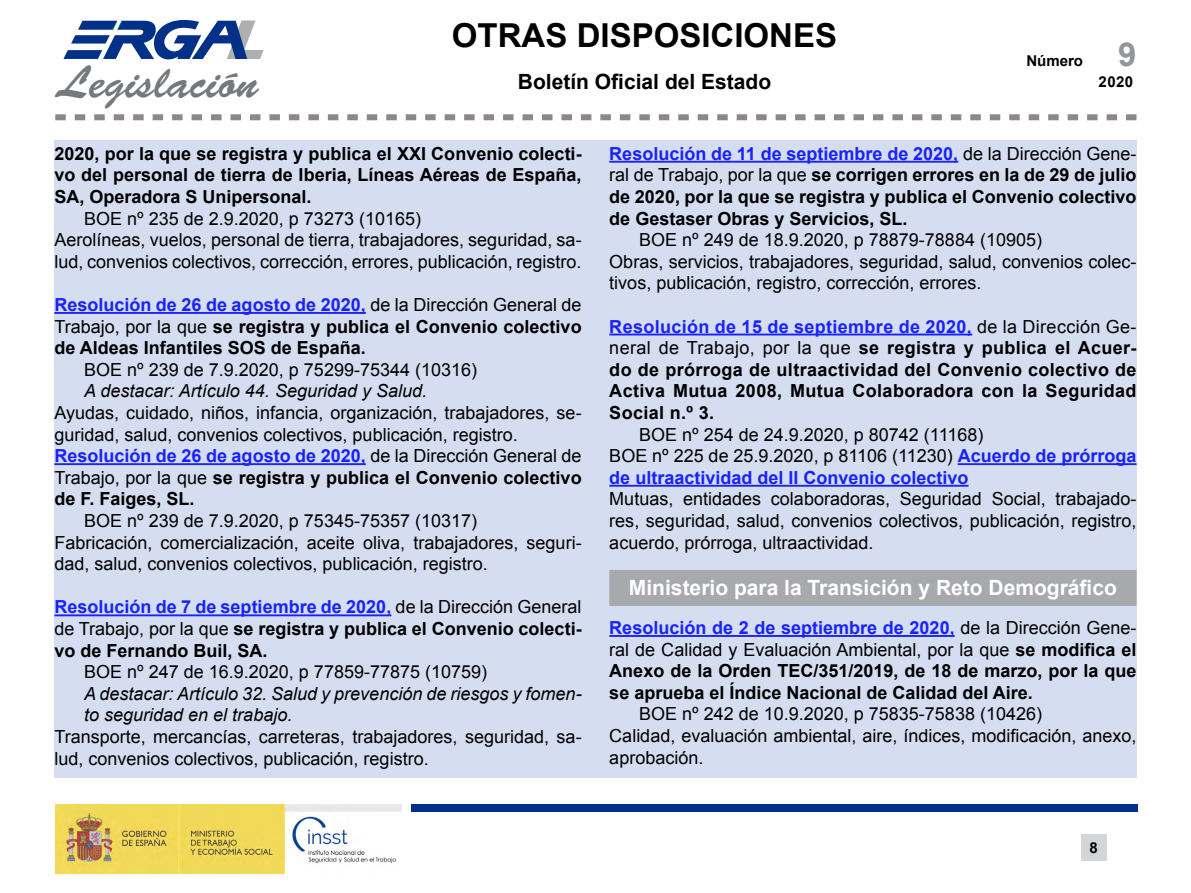
<style>
.page{position:relative;width:1191px;height:893px;background:#fff}
.page>*{position:absolute;margin:0;border:0;box-sizing:border-box;transform-origin:0 0}
.t1{font:italic 900 53.55px "Helvetica LT Std";color:#aeafb1;scale:1.11 1}
.t2{font:45.45px "Brush Script Std";color:#75787c}
.t3{font:700 33px "Arial";color:#000}
.t4{font:700 33px "Arial";color:#939598}
._2_encabezados_EN_BL{font:700 21px "Arial";color:#fff}
.t5{font:700 21px "Arial";color:#000}
._1_texto_normal{font:700 18px/21.6px "Arial";color:#000;text-align:justify}
._1_texto_normal-2{font:18px/21.6px "Arial";color:#000}
._3_Texto_con_sangria{font:18px "Arial";color:#000}
._3_Texto_con_sangria-2{font:italic 18px/21.6px "Arial";color:#000}
._1_texto_normal-3{font:700 18px/21.6px "Arial";color:#1922fb}
.t6{font:700 15px "Arial";color:#000}
.s1{color:#1922fb}
.s2{font-weight:400}
.s3{font-weight:400;color:#000}
</style>
<div class="page">
<div style="left:54px;top:140px;width:1082px;height:638px;background:#d5def1"></div>
<svg style="left:55px;top:114px;width:1081px;height:6px"></svg>
<div style="left:1080px;top:834px;width:26px;height:27px;background:#d3d5d6"></div>
<img style="left:55px;top:804px;width:346px;height:69px">
<div style="left:410px;top:805px;width:727px;height:7px;background:#003088"></div>
<svg style="left:63px;top:20px;width:184px;height:40px"></svg>
<hr style="left:54px;top:312px;width:312px;height:2px;background:#1922fb">
<hr style="left:54px;top:463px;width:312px;height:2px;background:#1922fb">
<hr style="left:54px;top:614px;width:337px;height:2px;background:#1922fb">
<hr style="left:609px;top:161px;width:349px;height:2px;background:#1922fb">
<hr style="left:609px;top:334px;width:363px;height:1px;background:#1922fb">
<hr style="left:957px;top:463px;width:179px;height:2px;background:#1922fb">
<hr style="left:609px;top:485px;width:359px;height:2px;background:#1922fb">
<div style="left:609px;top:570px;width:527px;height:36px;background:#a7a9ac"></div>
<hr style="left:609px;top:635px;width:345px;height:2px;background:#1922fb">
<h1 class="t1" style="left:222px;top:5px;width:49px">L</h1>
<h2 class="t2" style="left:57px;top:57px;width:202px">Legislación</h2>
<h3 class="t3" style="left:452px;top:13px;width:387px">OTRAS DISPOSICIONES</h3>
<p class="t5" style="left:518px;top:68px;width:255px">Boletín Oficial del Estado</p>
<p class="t6" style="left:1026px;top:51px;width:58px">Número</p>
<h3 class="t4" style="left:1118px;top:32px;width:20px">9</h3>
<p class="t6" style="left:1098px;top:72px;width:36px">2020</p>
<p class="_1_texto_normal" style="left:54px;top:143px;width:529px">2020, por la que se registra y publica el XXI Convenio colecti&shy;vo del personal de tierra de Iberia, Líneas Aéreas de España, SA, Operadora S Unipersonal.</p>
<p class="_3_Texto_con_sangria" style="left:84px;top:206px;width:338px">BOE nº 235 de 2.9.2020, p 73273 (10165)</p>
<p class="_1_texto_normal-2" style="left:54px;top:229px;width:529px">Aerolíneas, vuelos, personal de tierra, trabajadores, seguridad, sa&shy;lud, convenios colectivos, corrección, errores, publicación, registro.</p>
<p class="_1_texto_normal" style="left:54px;top:294px;width:529px"><span class="s1">Resolución de 26 de agosto de 2020,</span> <span class="s2">de la Dirección General de Trabajo, por la que</span> se registra y publica el Convenio colectivo de Aldeas Infantiles SOS de España.</p>
<p class="_3_Texto_con_sangria" style="left:84px;top:358px;width:394px">BOE nº 239 de 7.9.2020, p 75299-75344 (10316)</p>
<p class="_3_Texto_con_sangria-2" style="left:84px;top:381px;width:344px">A destacar: Artículo 44. Seguridad y Salud.</p>
<p class="_1_texto_normal-2" style="left:54px;top:402px;width:529px">Ayudas, cuidado, niños, infancia, organización, trabajadores, se&shy;guridad, salud, convenios colectivos, publicación, registro.</p>
<p class="_1_texto_normal" style="left:54px;top:446px;width:529px"><span class="s1">Resolución de 26 de agosto de 2020,</span> <span class="s2">de la Dirección General de Trabajo, por la que</span> se registra y publica el Convenio colectivo de F. Faiges, SL.</p>
<p class="_3_Texto_con_sangria" style="left:84px;top:509px;width:394px">BOE nº 239 de 7.9.2020, p 75345-75357 (10317)</p>
<p class="_1_texto_normal-2" style="left:54px;top:532px;width:529px">Fabricación, comercialización, aceite oliva, trabajadores, seguri&shy;dad, salud, convenios colectivos, publicación, registro.</p>
<p class="_1_texto_normal" style="left:54px;top:597px;width:529px"><span class="s1">Resolución de 7 de septiembre de 2020,</span> <span class="s2">de la Dirección General de Trabajo, por la que</span> se registra y publica el Convenio colecti&shy;vo de Fernando Buil, SA.</p>
<p class="_3_Texto_con_sangria" style="left:84px;top:660px;width:404px">BOE nº 247 de 16.9.2020, p 77859-77875 (10759)</p>
<p class="_3_Texto_con_sangria-2" style="left:84px;top:683px;width:499px">A destacar: Artículo 32. Salud y prevención de riesgos y fomen&shy;to seguridad en el trabajo.</p>
<p class="_1_texto_normal-2" style="left:54px;top:726px;width:529px">Transporte, mercancías, carreteras, trabajadores, seguridad, sa&shy;lud, convenios colectivos, publicación, registro.</p>
<p class="_1_texto_normal" style="left:609px;top:143px;width:529px"><span class="s1">Resolución de 11 de septiembre de 2020,</span> <span class="s2">de la Dirección Gene&shy;ral de Trabajo, por la que</span> se corrigen errores en la de 29 de julio de 2020, por la que se registra y publica el Convenio colectivo de Gestaser Obras y Servicios, SL.</p>
<p class="_3_Texto_con_sangria" style="left:639px;top:228px;width:404px">BOE nº 249 de 18.9.2020, p 78879-78884 (10905)</p>
<p class="_1_texto_normal-2" style="left:609px;top:251px;width:529px">Obras, servicios, trabajadores, seguridad, salud, convenios colec&shy;tivos, publicación, registro, corrección, errores.</p>
<p class="_1_texto_normal" style="left:609px;top:316px;width:529px"><span class="s1">Resolución de 15 de septiembre de 2020,</span> <span class="s2">de la Dirección Ge&shy;neral de Trabajo, por la que</span> se registra y publica el Acuer&shy;do de prórroga de ultraactividad del Convenio colectivo de Activa Mutua 2008, Mutua Colaboradora con la Seguridad Social n.º 3.</p>
<p class="_3_Texto_con_sangria" style="left:639px;top:422px;width:346px">BOE nº 254 de 24.9.2020, p 80742 (11168)</p>
<p class="_1_texto_normal-3" style="left:609px;top:446px;width:529px"><span class="s3">BOE nº 225 de 25.9.2020, p 81106 (11230)</span> Acuerdo de prórroga de ultraactividad del II Convenio colectivo</p>
<p class="_1_texto_normal-2" style="left:609px;top:488px;width:529px;text-align:justify">Mutuas, entidades colaboradoras, Seguridad Social, trabajado&shy;res, seguridad, salud, convenios colectivos, publicación, registro, acuerdo, prórroga, ultraactividad.</p>
<p class="_2_encabezados_EN_BL" style="left:629px;top:574px;width:489px">Ministerio para la Transición y Reto Demográfico</p>
<p class="_1_texto_normal" style="left:609px;top:617px;width:529px"><span class="s1">Resolución de 2 de septiembre de 2020,</span> <span class="s2">de la Dirección Gene&shy;ral de Calidad y Evaluación Ambiental, por la que</span> se modifica el Anexo de la Orden TEC/351/2019, de 18 de marzo, por la que se aprueba el Índice Nacional de Calidad del Aire.</p>
<p class="_3_Texto_con_sangria" style="left:639px;top:702px;width:404px">BOE nº 242 de 10.9.2020, p 75835-75838 (10426)</p>
<p class="_1_texto_normal-2" style="left:609px;top:725px;width:529px">Calidad, evaluación ambiental, aire, índices, modificación, anexo, aprobación.</p>
<p class="t6" style="left:1089px;top:838px;width:10px">8</p>
</div>
